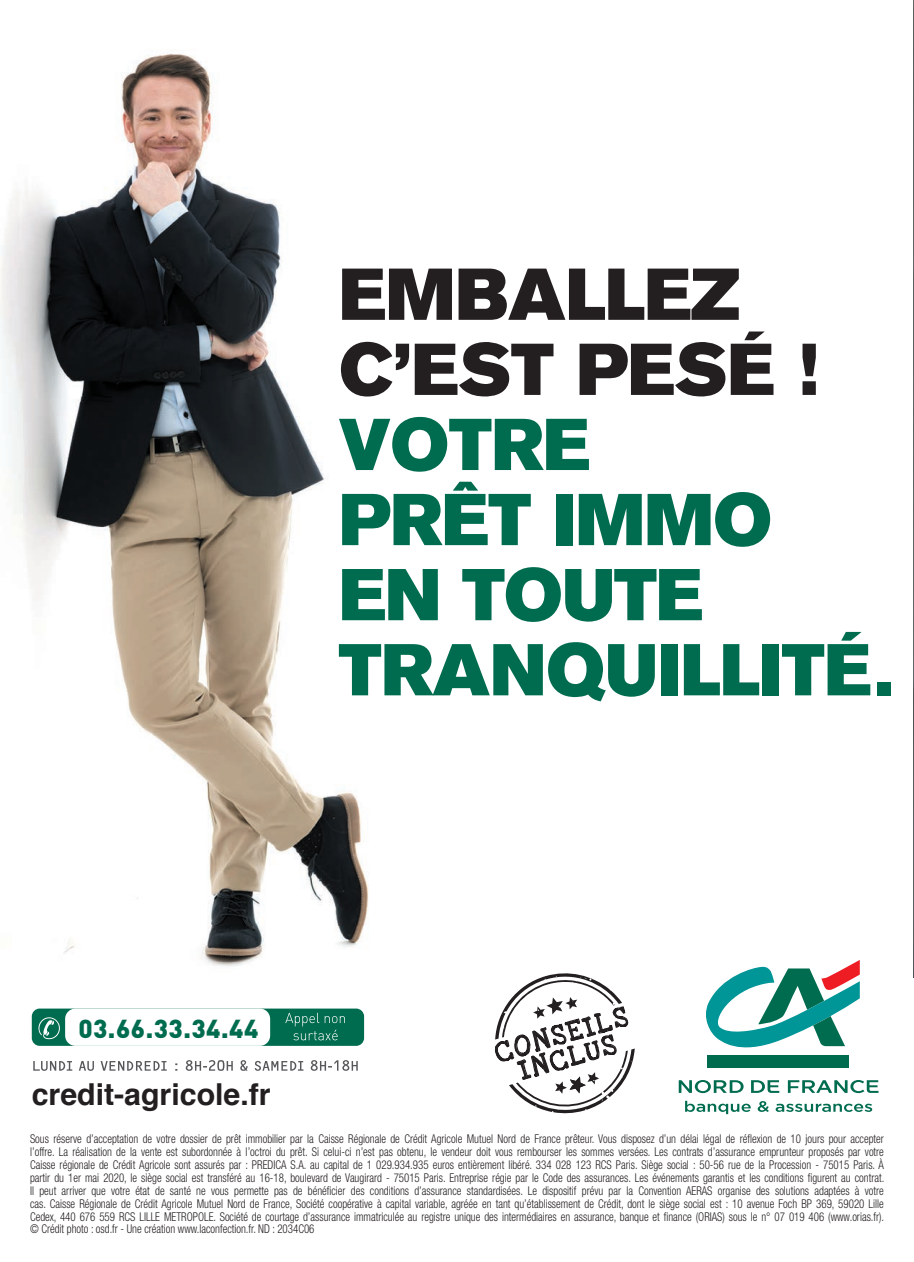
<style>
.page{position:relative;width:914px;height:1262px;background:#fff}
.page>*{position:absolute;margin:0;border:0;box-sizing:border-box;transform-origin:0 0}
.t1{font:72.6px/75.2px "Akzidenz Grotesk BQ Super";color:#006c4f}
.t2{font:72.6px/75.2px "Akzidenz Grotesk BQ Super";color:#231f20}
.t3{font:700 30.3px "Helvetica";color:#231f20}
.t4{font:28.95px/23.7px "Love Ya Like A Sister";color:#231f20;text-align:center}
.t5{font:900 25.65px "DIN";letter-spacing:.02em;color:#006c4f}
.t6{font:300 condensed 12.15px/12.9px "Helvetica Neue LT Std";color:#231f20;text-align:justify;scale:.9 1}
</style>
<div class="page">
<img style="left:0;top:53px;width:369px;height:913px">
<div style="left:32px;top:1009px;width:332px;height:37px;background:#006c4f;border-radius:8px"></div>
<div style="left:65px;top:1009px;width:205px;height:37px;background:#fff;border-radius:10px"></div>
<svg style="left:285px;top:1013px;width:60px;height:27px"></svg>
<svg style="left:38px;top:1017px;width:22px;height:22px"></svg>
<svg style="left:33px;top:1060px;width:325px;height:11px"></svg>
<svg style="left:495px;top:973px;width:140px;height:141px"></svg>
<div style="left:707px;top:1055px;width:142px;height:13px;background:#006c4f"></div>
<svg style="left:706px;top:960px;width:154px;height:88px"></svg>
<svg style="left:685px;top:1101px;width:66px;height:13px"></svg>
<svg style="left:757px;top:1101px;width:12px;height:11px"></svg>
<svg style="left:775px;top:1104px;width:97px;height:8px"></svg>
<svg style="left:679px;top:1080px;width:64px;height:13px"></svg>
<svg style="left:751px;top:1080px;width:28px;height:13px"></svg>
<svg style="left:788px;top:1080px;width:90px;height:13px"></svg>
<img style="left:913px;top:1px;width:1px;height:976px">
<h1 class="t2" style="left:339px;top:257px;width:481px">EMBALLEZ<br>C’EST PESÉ !</h1>
<h1 class="t1" style="left:339px;top:407px;width:555px">VOTRE<br>PRÊT IMMO<br>EN TOUTE<br>TRANQUILLITÉ.</h1>
<h3 class="t5" style="left:78px;top:1012px;width:181px">03.66.33.34.44</h3>
<h2 class="t3" style="left:32px;top:1070px;width:240px">credit-agricole.fr</h2>
<h3 class="t4" style="left:493px;top:1042px;width:137px;rotate:-16deg">CONSEILS<br>INCLUS</h3>
<p class="t6" style="left:30px;top:1132px;width:950px">Sous réserve d’acceptation de votre dossier de prêt immobilier par la Caisse Régionale de Crédit Agricole Mutuel Nord de France prêteur. Vous disposez d’un délai légal de réflexion de 10 jours pour accepter l’offre. La réalisation de la vente est subordonnée à l’octroi du prêt. Si celui-ci n’est pas obtenu, le vendeur doit vous rembourser les sommes versées. Les contrats d’assurance emprunteur proposés par votre Caisse régionale de Crédit Agricole sont assurés par : PREDICA S.A. au capital de 1 029.934.935 euros entièrement libéré. 334 028 123 RCS Paris. Siège social : 50-56 rue de la Procession - 75015 Paris. À partir du 1er mai 2020, le siège social est transféré au 16-18, boulevard de Vaugirard - 75015 Paris. Entreprise régie par le Code des assurances. Les événements garantis et les conditions figurent au contrat.<br>Il peut arriver que votre état de santé ne vous permette pas de bénéficier des conditions d’assurance standardisées. Le dispositif prévu par la Convention AERAS organise des solutions adaptées à votre cas. Caisse Régionale de Crédit Agricole Mutuel Nord de France, Société coopérative à capital variable, agréée en tant qu’établissement de Crédit, dont le siège social est : 10 avenue Foch BP 369, 59020 Lille Cedex, 440 676 559 RCS LILLE METROPOLE. Société de courtage d’assurance immatriculée au registre unique des intermédiaires en assurance, banque et finance (ORIAS) sous le n° 07 019 406 (www.orias.fr). © Crédit photo : osd.fr - Une création www.laconfection.fr. ND : 2034C06</p>
</div>
